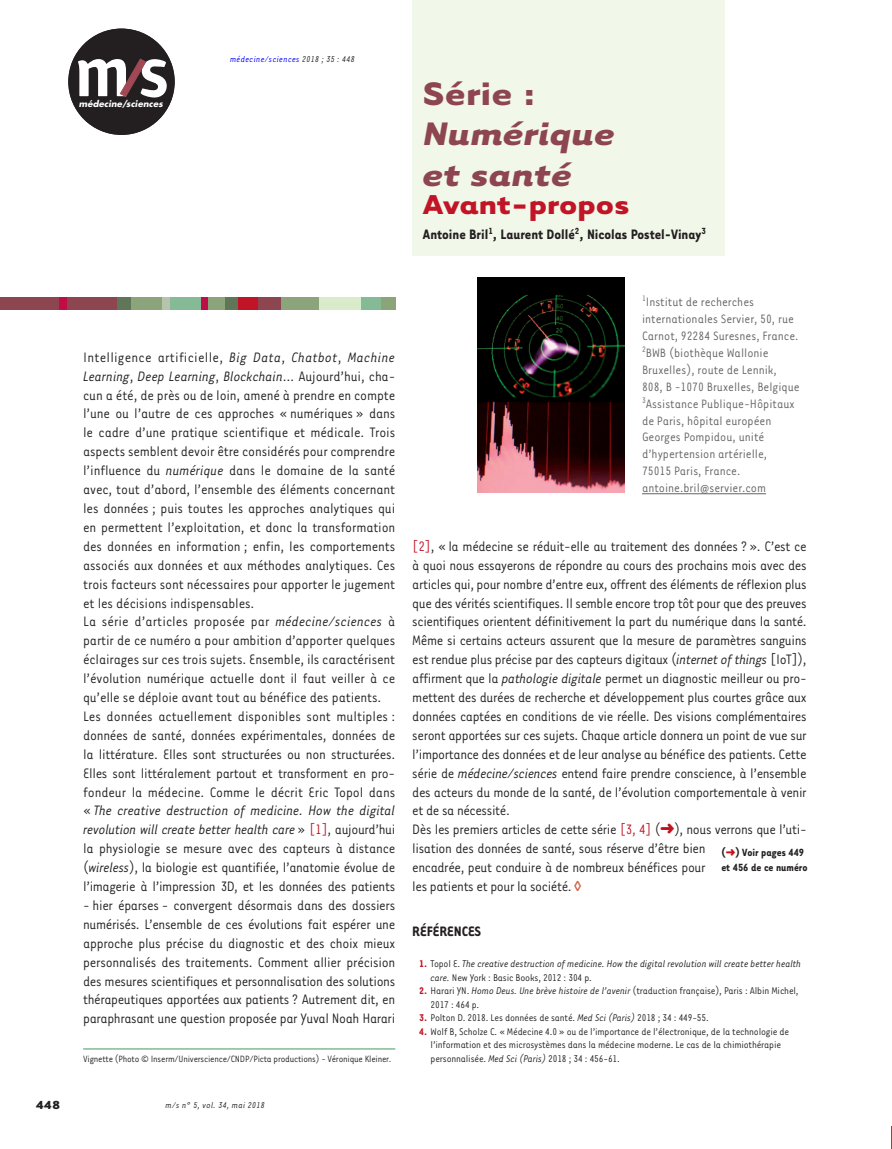
<style>
.page{position:relative;width:892px;height:1149px;background:#fff}
.page>*{position:absolute;margin:0;border:0;box-sizing:border-box;transform-origin:0 0}
.t1{font:italic 700 37.5px/40.5px "Tarzana Wide";color:#8d454f}
.t2{font:700 37.5px "Tarzana Wide";color:#8d454f}
.t3{font:700 31.5px "Tarzana Wide";color:#c11527}
.t4{font:15.75px/18.9px "Tarzana Narrow";letter-spacing:-.025em;color:#231f20}
.t5{font:700 15.75px "Tarzana Narrow";color:#231f20}
.t6{font:13.95px/17px "Tarzana Narrow";color:#636366}
.t7{font:700 13.5px "Tarzana Wide";color:#231f20}
.t8{font:700 12px/15px "Tarzana Narrow";color:#231f20}
.t9{font:11.25px/13.5px "Tarzana Narrow";letter-spacing:-.015em;color:#231f20}
.t10{font:italic 11.25px/13.5px "Tarzana Narrow";letter-spacing:-.015em;color:#231f20}
.t11{font:10.5px "Tarzana Narrow";letter-spacing:-.02em;color:#231f20}
.t12{font:italic 9.75px "Tarzana Narrow";letter-spacing:.025em;color:#00f}
.t13{font:italic 9.75px "Tarzana Narrow";letter-spacing:.025em;color:#231f20}
.t14{font:italic 700 8.55px "Futura";letter-spacing:.01em;color:#fff}
.s1{color:#231f20}
.s2{font-style:italic}
.s3{color:#c11527}
.s4{color:#c4121a}
.s5{font-weight:700;font-style:normal;color:#c11527}
.s6{font-style:normal}
.s7{font-weight:700;color:#c11527}
</style>
<div class="page">
<svg style="left:891px;top:1126px;width:1px;height:23px"></svg>
<div style="left:68px;top:29px;width:107px;height:106px;background:#231f20;border-radius:50%"></div>
<svg style="left:78px;top:59px;width:89px;height:39px"></svg>
<div style="left:412px;top:0;width:312px;height:255px;background:#f1f7e9"></div>
<div style="left:0;top:297px;width:118px;height:13px;background:#8d454f"></div>
<div style="left:117px;top:297px;width:18px;height:13px;background:#5f7659"></div>
<div style="left:224px;top:297px;width:14px;height:13px;background:#5f7659"></div>
<div style="left:131px;top:297px;width:31px;height:13px;background:#8ba479"></div>
<div style="left:167px;top:297px;width:34px;height:13px;background:#84ba95"></div>
<div style="left:360px;top:297px;width:21px;height:13px;background:#84ba95"></div>
<div style="left:205px;top:297px;width:20px;height:13px;background:#8ba479"></div>
<div style="left:380px;top:297px;width:15px;height:13px;background:#8ba479"></div>
<div style="left:279px;top:297px;width:40px;height:13px;background:#8ba479"></div>
<div style="left:319px;top:297px;width:41px;height:13px;background:#daebcb"></div>
<div style="left:162px;top:297px;width:8px;height:13px;background:#b6c4ad"></div>
<div style="left:59px;top:297px;width:7px;height:13px;background:#c10d45"></div>
<div style="left:201px;top:297px;width:6px;height:13px;background:#c10d45"></div>
<div style="left:238px;top:297px;width:29px;height:13px;background:#c11527"></div>
<div style="left:258px;top:297px;width:22px;height:13px;background:#8d454f"></div>
<hr style="left:641px;top:493px;width:124px;height:1px;background:#636366">
<img style="left:477px;top:277px;width:147px;height:215px">
<hr style="left:83px;top:1048px;width:312px;height:1px;background:#84ba95">
<p class="t14" style="left:79px;top:100px;width:85px">médecine/sciences</p>
<p class="t12" style="left:230px;top:55px;width:126px">médecine/sciences <span class="s1">2018 ; 35 : 448</span></p>
<h1 class="t2" style="left:423px;top:81px;width:115px">Série :</h1>
<h1 class="t1" style="left:423px;top:118px;width:194px">Numérique et santé</h1>
<h2 class="t3" style="left:423px;top:194px;width:208px">Avant-propos</h2>
<p class="t5" style="left:423px;top:229px;width:284px">Antoine Bril<sup>1</sup>, Laurent Dollé<sup>2</sup>, Nicolas Postel-Vinay<sup>3</sup></p>
<p class="t7" style="left:36px;top:1100px;width:26px">448</p>
<p class="t4" style="left:83px;top:349px;width:313px">Intelligence artificielle, <span class="s2">Big Data</span>, <span class="s2">Chatbot</span>, <span class="s2">Machine Learning</span>, <span class="s2">Deep Learning</span>, <span class="s2">Blockchain</span>… Aujourd’hui, cha&shy;cun a été, de près ou de loin, amené à prendre en compte l’une ou l’autre de ces approches « numériques » dans le cadre d’une pratique scientifique et médicale. Trois aspects semblent devoir être considérés pour comprendre l’influence du <span class="s2">numérique</span> dans le domaine de la santé avec, tout d’abord, l’ensemble des éléments concernant les données ; puis toutes les approches analytiques qui en permettent l’exploitation, et donc la transformation des données en information ; enfin, les comportements associés aux données et aux méthodes analytiques. Ces trois facteurs sont nécessaires pour apporter le jugement et les décisions indispensables.<br>La série d’articles proposée par <span class="s2">médecine/sciences</span> à partir de ce numéro a pour ambition d’apporter quelques éclairages sur ces trois sujets. Ensemble, ils caractérisent l’évolution numérique actuelle dont il faut veiller à ce qu’elle se déploie avant tout au bénéfice des patients.<br>Les données actuellement disponibles sont multiples : données de santé, données expérimentales, données de la littérature. Elles sont structurées ou non structurées.<br>Elles sont littéralement partout et transforment en pro&shy;fondeur la médecine. Comme le décrit Eric Topol dans « <span class="s2">The creative destruction of medicine. How the digital revolution will create better health care</span> » <span class="s3">[1]</span>, aujourd’hui la physiologie se mesure avec des capteurs à distance (<span class="s2">wireless</span>), la biologie est quantifiée, l’anatomie évolue de l’imagerie à l’impression 3D, et les données des patients</p>
<p class="t4" style="left:83px;top:897px;width:313px;text-align:justify">- hier éparses - convergent désormais dans des dossiers numérisés. L’ensemble de ces évolutions fait espérer une approche plus précise du diagnostic et des choix mieux personnalisés des traitements. Comment allier précision des mesures scientifiques et personnalisation des solutions thérapeutiques apportées aux patients ? Autrement dit, en paraphrasant une question proposée par Yuval Noah Harari</p>
<p class="t11" style="left:83px;top:1056px;width:309px">Vignette (Photo © Inserm/Universcience/CNDP/Picta productions) - Véronique Kleiner.</p>
<p class="t13" style="left:165px;top:1102px;width:101px">m/s n° 5, vol. 34, mai 2018</p>
<p class="t6" style="left:641px;top:294px;width:159px"><sup>1</sup>Institut de recherches internationales Servier, 50, rue<br>Carnot, 92284 Suresnes, France.<br><sup>2</sup>BWB (biothèque Wallonie<br>Bruxelles), route de Lennik,<br>808, B -1070 Bruxelles, Belgique<br><sup>3</sup>Assistance Publique-Hôpitaux de Paris, hôpital européen<br>Georges Pompidou, unité d’hypertension artérielle,<br>75015 Paris, France. antoine.bril@servier.com</p>
<p class="t4" style="left:412px;top:538px;width:396px"><span class="s3">[2]</span>, « la médecine se réduit-elle au traitement des données ? ». C’est ce à quoi nous essayerons de répondre au cours des prochains mois avec des articles qui, pour nombre d’entre eux, offrent des éléments de réflexion plus que des vérités scientifiques. Il semble encore trop tôt pour que des preuves scientifiques orientent définitivement la part du numérique dans la santé.<br>Même si certains acteurs assurent que la mesure de paramètres sanguins est rendue plus précise par des capteurs digitaux (<span class="s2">internet of things</span> [IoT]), affirment que la <span class="s2">pathologie digitale</span> permet un diagnostic meilleur ou pro&shy;mettent des durées de recherche et développement plus courtes grâce aux données captées en conditions de vie réelle. Des visions complémentaires seront apportées sur ces sujets. Chaque article donnera un point de vue sur l’importance des données et de leur analyse au bénéfice des patients. Cette série de <span class="s2">médecine/sciences</span> entend faire prendre conscience, à l’ensemble des acteurs du monde de la santé, de l’évolution comportementale à venir et de sa nécessité.<br>Dès les premiers articles de cette série <span class="s3">[3, 4]</span> (<span class="s4">➜</span>), nous verrons que l’uti&shy;lisation des données de santé, sous réserve d’être bien<br>encadrée, peut conduire à de nombreux bénéfices pour<br>les patients et pour la société.</p>
<p class="t5" style="left:412px;top:926px;width:70px">RÉFÉRENCES</p>
<p class="t10" style="left:430px;top:958px;width:372px;text-indent:-11px"><span class="s5">1.</span> <span class="s6">Topol E.</span> The creative destruction of medicine. How the digital revolution will create better health care. <span class="s6">New York : Basic Books, 2012 : 304 p.</span></p>
<p class="t9" style="left:430px;top:985px;width:369px;text-indent:-11px"><span class="s7">2.</span> Harari YN. <span class="s2">Homo Deus. Une brève histoire de l’avenir</span> (traduction française), Paris : Albin Michel,<br>2017 : 464 p.</p>
<p class="t9" style="left:419px;top:1012px;width:291px"><span class="s7">3.</span> Polton D. 2018. Les données de santé. <span class="s2">Med Sci (Paris)</span> 2018 ; 34 : 449-55.</p>
<p class="t9" style="left:430px;top:1026px;width:360px;text-indent:-11px"><span class="s7">4.</span> Wolf B, Scholze C. « Médecine 4.0 » ou de l’importance de l’électronique, de la technologie de l’information et des microsystèmes dans la médecine moderne. Le cas de la chimiothérapie personnalisée. <span class="s2">Med Sci (Paris)</span> 2018 ; 34 : 456-61.</p>
<p class="t8" style="left:721px;top:846px;width:88px">(<span class="s4">➜</span>) Voir pages 449 et 456 de ce numéro</p>
</div>
